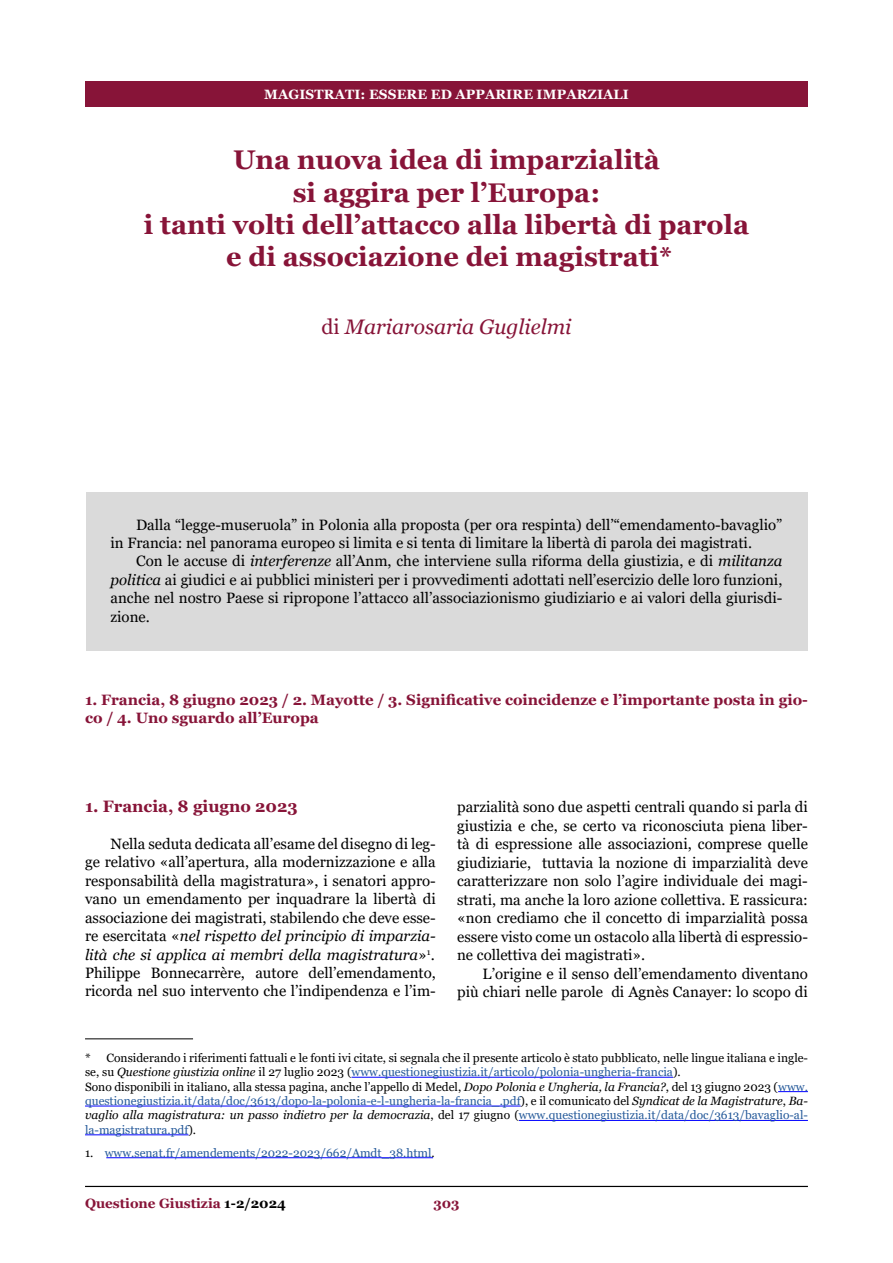
<style>
.page{position:relative;width:893px;height:1263px;background:#fff}
.page>*{position:absolute;margin:0;border:0;box-sizing:border-box;transform-origin:0 0}
.t1{font:700 27px/32.4px "Georgia";color:#871438;text-align:center}
.t2{font:italic 21px "Georgia";color:#871438}
.t3{font:700 16.5px "Georgia";color:#871438}
.t4{font:15px/18.5px "Georgia";color:#000;text-align:justify}
.t5{font:700 15px/18.9px "Georgia";color:#871438}
.t6{font:700 13.5px "Georgia";letter-spacing:.01em;color:#fff}
.t7{font:700 13.5px "Georgia";color:#871438}
.t8{font:12px/14.4px "Georgia";color:#000}
.t9{font:12px "Georgia";color:#275b9b}
.s1{font-style:inherit}
.s2{font-style:normal}
.s3{font-style:italic}
.s4{color:#275b9b}
.s5{color:#000}
</style>
<div class="page">
<div style="left:85px;top:81px;width:723px;height:25px;background:#871438"></div>
<hr style="left:85px;top:1186px;width:723px;height:1px;background:#000">
<div style="left:86px;top:493px;width:721px;height:84px;background:#dadada"></div>
<div style="left:86px;top:530px;width:721px;height:121px;background:#dadada"></div>
<hr style="left:85px;top:1038px;width:108px;height:1px;background:#000">
<hr style="left:352px;top:1077px;width:321px;height:1px;background:#00f">
<hr style="left:778px;top:1091px;width:30px;height:1px;background:#00f">
<hr style="left:85px;top:1106px;width:436px;height:1px;background:#00f">
<hr style="left:519px;top:1120px;width:289px;height:1px;background:#00f">
<hr style="left:85px;top:1134px;width:103px;height:1px;background:#00f">
<hr style="left:106px;top:1157px;width:327px;height:1px;background:#00f">
<p class="t6" style="left:264px;top:85px;width:366px">MAGISTRATI: ESSERE ED APPARIRE IMPARZIALI</p>
<h1 class="t1" style="left:144px;top:144px;width:607px">Una nuova idea di imparzialità<br>si aggira per l’Europa:<br>i tanti volti dell’attacco alla libertà di parola e di associazione dei magistrati<span class="s1">*</span></h1>
<h2 class="t2" style="left:321px;top:314px;width:251px"><span class="s2">di</span> Mariarosaria Guglielmi</h2>
<p class="t4" style="left:111px;top:515px;width:673px;text-indent:26px">Dalla “legge-museruola” in Polonia alla proposta (per ora respinta) dell’“emendamento-bavaglio” in Francia: nel panorama europeo si limita e si tenta di limitare la libertà di parola dei magistrati.</p>
<p class="t4" style="left:111px;top:552px;width:673px;text-indent:26px">Con le accuse di <span class="s3">interferenze</span> all’Anm, che interviene sulla riforma della giustizia, e di <span class="s3">militanza politica</span> ai giudici e ai pubblici ministeri per i provvedimenti adottati nell’esercizio delle loro funzioni, anche nel nostro Paese si ripropone l’attacco all’associazionismo giudiziario e ai valori della giurisdi&shy;zione.</p>
<p class="t5" style="left:85px;top:690px;width:724px">1. Francia, 8 giugno 2023 / 2. Mayotte / 3. Significative coincidenze e l’importante posta in gio&shy;co / 4. Uno sguardo all’Europa</p>
<p class="t3" style="left:85px;top:796px;width:214px">1. Francia, 8 giugno 2023</p>
<p class="t4" style="left:85px;top:835px;width:352px;text-indent:26px">Nella seduta dedicata all’esame del disegno di leg&shy;ge relativo «all’apertura, alla modernizzazione e alla responsabilità della magistratura», i senatori appro&shy;vano un emendamento per inquadrare la libertà di associazione dei magistrati, stabilendo che deve esse&shy;re esercitata «<span class="s3">nel rispetto del principio di imparzia&shy;lità che si applica ai membri della magistratura</span>»<sup>1</sup>.<br>Philippe Bonnecarrère, autore dell’emendamento, ricorda nel suo intervento che l’indipendenza e l’im-</p>
<p class="t4" style="left:457px;top:798px;width:352px">parzialità sono due aspetti centrali quando si parla di giustizia e che, se certo va riconosciuta piena liber&shy;tà di espressione alle associazioni, comprese quelle giudiziarie, tuttavia la nozione di imparzialità deve caratterizzare non solo l’agire individuale dei magi&shy;strati, ma anche la loro azione collettiva. E rassicura: «non crediamo che il concetto di imparzialità possa essere visto come un ostacolo alla libertà di espressio&shy;ne collettiva dei magistrati».</p>
<p class="t4" style="left:457px;top:964px;width:352px;text-align:right">L’origine e il senso dell’emendamento diventano<br>più chiari nelle parole di Agnès Canayer: lo scopo di</p>
<p class="t8" style="left:85px;top:1051px;width:724px">* Considerando i riferimenti fattuali e le fonti ivi citate, si segnala che il presente articolo è stato pubblicato, nelle lingue italiana e ingle&shy;se, su <span class="s3">Questione giustizia online</span> il 27 luglio 2023 (<span class="s4">www.questionegiustizia.it/articolo/polonia-ungheria-francia</span>).<br>Sono disponibili in italiano, alla stessa pagina, anche l’appello di Medel, <span class="s3">Dopo Polonia e Ungheria, la Francia?</span>, del 13 giugno 2023 (<span class="s4">www. questionegiustizia.it/data/doc/3613/dopo-la-polonia-e-l-ungheria-la-francia_.pdf</span>), e il comunicato del <span class="s3">Syndicat de la Magistrature</span>, <span class="s3">Ba&shy;vaglio alla magistratura: un passo indietro per la democrazia</span>, del 17 giugno (<span class="s4">www.questionegiustizia.it/data/doc/3613/bavaglio-al&shy;la-magistratura.pdf</span>).</p>
<p class="t9" style="left:85px;top:1145px;width:351px"><span class="s5">1.</span> www.senat.fr/amendements/2022-2023/662/Amdt_38.html<span class="s5">.</span></p>
<p class="t7" style="left:85px;top:1195px;width:202px">Questione Giustizia <span class="s5">1-2/2024</span></p>
<p class="t7" style="left:433px;top:1195px;width:28px">303</p>
</div>
